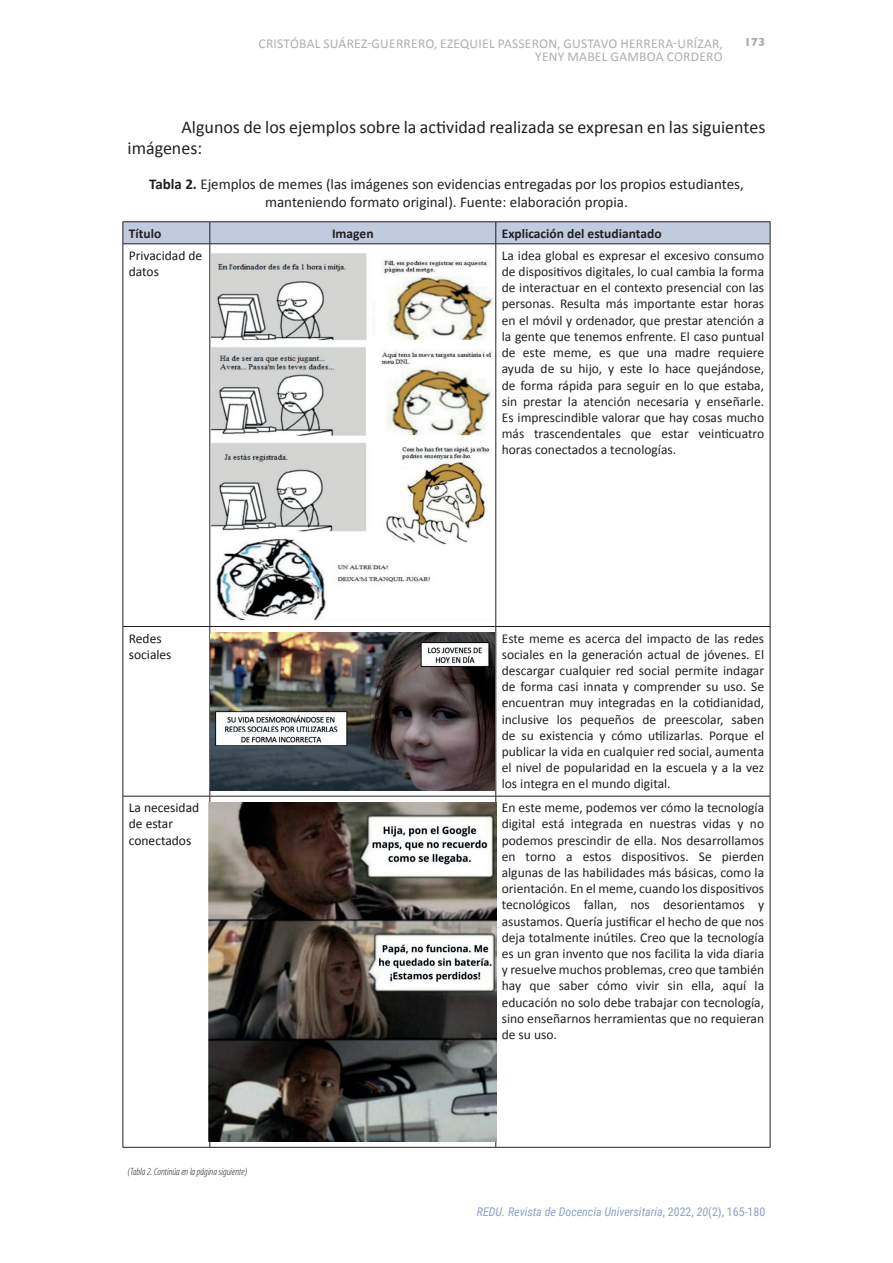
<style>
.page{position:relative;width:893px;height:1263px;background:#fff}
.page>*{position:absolute;margin:0;border:0;box-sizing:border-box;transform-origin:0 0}
.REDU_TXTGRAL{font:18px/21px "Calibri";color:#231f20}
.REDU_TIT_TABLA{font:15px/18px "Calibri";color:#231f20;text-align:center}
.REDU_TXT_TABLA{font:13.5px/16.2px "Calibri";color:#231f20;text-align:justify}
.t1{font:13.5px/13.5px "Calibri";letter-spacing:.02em;color:#b0aead;text-align:right}
.REDU_TXT_TABLA-2{font:13.5px/16.2px "Calibri";color:#15181c}
.REDU_TXT_TABLA-3{font:700 13.5px "Calibri";color:#231f20}
.t2{font:italic 12px "Roboto Condensed";color:#8ca3c4}
.t3{font:700 12px "Gill Sans";color:#b0aead}
.LYT_TXT_TABLA{font:italic 300 condensed 10.5px "Myriad Pro";color:#231f20}
.s1{font-weight:700}
.s2{font-style:normal}
</style>
<div class="page">
<hr style="left:210px;top:244px;width:1px;height:382px;background:#231f20">
<hr style="left:496px;top:244px;width:1px;height:382px;background:#231f20">
<hr style="left:123px;top:626px;width:87px;height:1px;background:#231f20">
<hr style="left:210px;top:626px;width:286px;height:1px;background:#231f20">
<hr style="left:210px;top:627px;width:1px;height:169px;background:#231f20">
<hr style="left:496px;top:626px;width:274px;height:1px;background:#231f20">
<hr style="left:496px;top:627px;width:1px;height:169px;background:#231f20">
<hr style="left:123px;top:796px;width:87px;height:1px;background:#231f20">
<hr style="left:210px;top:796px;width:286px;height:1px;background:#231f20">
<hr style="left:210px;top:796px;width:1px;height:351px;background:#231f20">
<hr style="left:496px;top:796px;width:274px;height:1px;background:#231f20">
<hr style="left:496px;top:796px;width:1px;height:351px;background:#231f20">
<hr style="left:123px;top:1147px;width:87px;height:1px;background:#231f20">
<hr style="left:210px;top:1147px;width:286px;height:1px;background:#231f20">
<hr style="left:496px;top:1147px;width:274px;height:1px;background:#231f20">
<hr style="left:123px;top:244px;width:1px;height:382px;background:#231f20">
<hr style="left:770px;top:244px;width:1px;height:382px;background:#231f20">
<hr style="left:123px;top:627px;width:1px;height:169px;background:#231f20">
<hr style="left:770px;top:627px;width:1px;height:169px;background:#231f20">
<hr style="left:123px;top:796px;width:1px;height:351px;background:#231f20">
<hr style="left:770px;top:796px;width:1px;height:351px;background:#231f20">
<hr style="left:123px;top:221px;width:87px;height:1px;background:#231f20">
<hr style="left:210px;top:221px;width:286px;height:1px;background:#231f20">
<hr style="left:496px;top:221px;width:274px;height:1px;background:#231f20">
<svg style="left:123px;top:222px;width:648px;height:22px;background:#b9c2d5"></svg>
<hr style="left:123px;top:244px;width:87px;height:1px;background:#231f20">
<hr style="left:210px;top:244px;width:286px;height:1px;background:#231f20">
<hr style="left:496px;top:244px;width:274px;height:1px;background:#231f20">
<img style="left:211px;top:253px;width:283px;height:367px">
<img style="left:211px;top:632px;width:284px;height:158px">
<img style="left:209px;top:802px;width:288px;height:339px">
<p class="t1" style="left:259px;top:36px;width:466px">CRISTÓBAL SUÁREZ-GUERRERO, EZEQUIEL PASSERON, GUSTAVO HERRERA-URÍZAR,<br>YENY MABEL GAMBOA CORDERO</p>
<p class="t3" style="left:744px;top:32px;width:23px">173</p>
<p class="REDU_TXTGRAL" style="left:128px;top:116px;width:639px;text-indent:54px">Algunos de los ejemplos sobre la actividad realizada se expresan en las siguientes imágenes:</p>
<p class="REDU_TIT_TABLA" style="left:149px;top:175px;width:596px"><span class="s1">Tabla 2.</span> Ejemplos de memes (las imágenes son evidencias entregadas por los propios estudiantes, manteniendo formato original). Fuente: elaboración propia.</p>
<p class="REDU_TXT_TABLA-3" style="left:129px;top:225px;width:34px">Título</p>
<p class="REDU_TXT_TABLA-3" style="left:332px;top:225px;width:43px">Imagen</p>
<p class="REDU_TXT_TABLA-3" style="left:502px;top:225px;width:161px">Explicación del estudiantado</p>
<p class="REDU_TXT_TABLA-2" style="left:129px;top:247px;width:75px">Privacidad de datos</p>
<p class="REDU_TXT_TABLA" style="left:502px;top:247px;width:264px">La idea global es expresar el excesivo consumo de dispositivos digitales, lo cual cambia la forma de interactuar en el contexto presencial con las personas. Resulta más importante estar horas en el móvil y ordenador, que prestar atención a la gente que tenemos enfrente. El caso puntual de este meme, es que una madre requiere ayuda de su hijo, y este lo hace quejándose, de forma rápida para seguir en lo que estaba, sin prestar la atención necesaria y enseñarle.<br>Es imprescindible valorar que hay cosas mucho más trascendentales que estar veinticuatro horas conectados a tecnologías.</p>
<p class="REDU_TXT_TABLA-2" style="left:129px;top:630px;width:44px">Redes sociales</p>
<p class="REDU_TXT_TABLA" style="left:502px;top:630px;width:264px">Este meme es acerca del impacto de las redes sociales en la generación actual de jóvenes. El descargar cualquier red social permite indagar de forma casi innata y comprender su uso. Se encuentran muy integradas en la cotidianidad, inclusive los pequeños de preescolar, saben de su existencia y cómo utilizarlas. Porque el publicar la vida en cualquier red social, aumenta el nivel de popularidad en la escuela y a la vez los integra en el mundo digital.</p>
<p class="REDU_TXT_TABLA-2" style="left:129px;top:800px;width:72px">La necesidad de estar conectados</p>
<p class="REDU_TXT_TABLA" style="left:502px;top:800px;width:264px">En este meme, podemos ver cómo la tecnología digital está integrada en nuestras vidas y no podemos prescindir de ella. Nos desarrollamos en torno a estos dispositivos. Se pierden algunas de las habilidades más básicas, como la orientación. En el meme, cuando los dispositivos tecnológicos fallan, nos desorientamos y asustamos. Quería justificar el hecho de que nos deja totalmente inútiles. Creo que la tecnología es un gran invento que nos facilita la vida diaria y resuelve muchos problemas, creo que también hay que saber cómo vivir sin ella, aquí la educación no solo debe trabajar con tecnología, sino enseñarnos herramientas que no requieran de su uso.</p>
<p class="LYT_TXT_TABLA" style="left:128px;top:1166px;width:121px">(Tabla 2. Continúa en la página siguiente)</p>
<p class="t2" style="left:477px;top:1204px;width:290px">REDU. Revista de Docencia Universitaria<span class="s2">, 2022,</span> 20<span class="s2">(2), 165-180</span></p>
</div>
